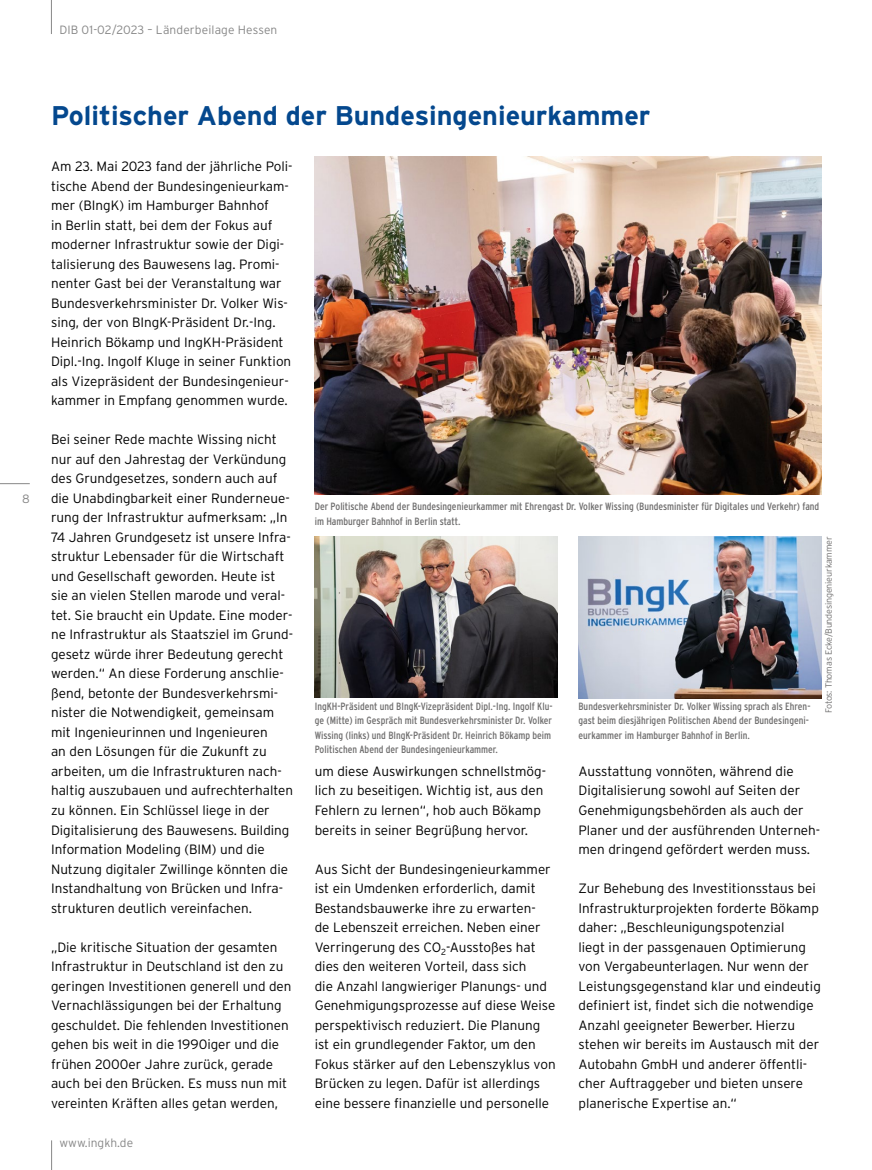
<style>
.page{position:relative;width:872px;height:1170px;background:#fff}
.page>*{position:absolute;margin:0;border:0;box-sizing:border-box;transform-origin:0 0}
.Headline_18_Pt{font:700 27px "Interstate";color:#04488e}
.Fließtext_Links{font:300 13.5px/19.5px "Interstate";color:#000}
.t1{font:300 12px "Interstate";letter-spacing:.01em;color:#878787}
.Bildunterschrift{font:condensed 10.5px/14.2px "Interstate";color:#706f6f}
.Fotocredit{font:300 9px "Interstate";letter-spacing:-.02em;color:#706f6f}
</style>
<div class="page">
<hr style="left:0;top:483px;width:30px;height:1px;background:#878787">
<svg style="left:51px;top:1140px;width:1px;height:29px"></svg>
<hr style="left:51px;top:0;width:1px;height:34px;background:#878787">
<img style="left:315px;top:156px;width:506px;height:338px">
<img style="left:315px;top:536px;width:242px;height:161px">
<img style="left:578px;top:536px;width:243px;height:162px">
<p class="t1" style="left:59px;top:23px;width:219px">DIB 01-02/2023 – Länderbeilage Hessen</p>
<p class="t1" style="left:22px;top:492px;width:9px">8</p>
<p class="Headline_18_Pt" style="left:51px;top:101px;width:601px">Politischer Abend der Bundesingenieurkammer</p>
<p class="Fließtext_Links" style="left:51px;top:156px;width:243px">Am 23. Mai 2023 fand der jährliche Poli&shy;tische Abend der Bundesingenieurkam&shy;mer (BIngK) im Hamburger Bahnhof<br>in Berlin statt, bei dem der Fokus auf moderner Infrastruktur sowie der Digi&shy;talisierung des Bauwesens lag. Promi&shy;nenter Gast bei der Veranstaltung war Bundesverkehrsminister Dr. Volker Wis&shy;sing, der von BIngK-Präsident Dr.-Ing.<br>Heinrich Bökamp und IngKH-Präsident Dipl.-Ing. Ingolf Kluge in seiner Funktion als Vizepräsident der Bundesingenieur&shy;kammer in Empfang genommen wurde.</p>
<p class="Fließtext_Links" style="left:51px;top:429px;width:244px">Bei seiner Rede machte Wissing nicht nur auf den Jahrestag der Verkündung des Grundgesetzes, sondern auch auf die Unabdingbarkeit einer Runderneue&shy;rung der Infrastruktur aufmerksam: „In 74 Jahren Grundgesetz ist unsere Infra&shy;struktur Lebensader für die Wirtschaft und Gesellschaft geworden. Heute ist sie an vielen Stellen marode und veral&shy;tet. Sie braucht ein Update. Eine moder&shy;ne Infrastruktur als Staatsziel im Grund&shy;gesetz würde ihrer Bedeutung gerecht werden.“ An diese Forderung anschlie&shy;ßend, betonte der Bundesverkehrsmi&shy;nister die Notwendigkeit, gemeinsam mit Ingenieurinnen und Ingenieuren<br>an den Lösungen für die Zukunft zu arbeiten, um die Infrastrukturen nach&shy;haltig auszubauen und aufrechterhalten zu können. Ein Schlüssel liege in der Digitalisierung des Bauwesens. Building Information Modeling (BIM) und die Nutzung digitaler Zwillinge könnten die Instandhaltung von Brücken und Infra&shy;strukturen deutlich vereinfachen.</p>
<p class="Fließtext_Links" style="left:51px;top:936px;width:242px">„Die kritische Situation der gesamten Infrastruktur in Deutschland ist den zu geringen Investitionen generell und den Vernachlässigungen bei der Erhaltung geschuldet. Die fehlenden Investitionen gehen bis weit in die 1990iger und die frühen 2000er Jahre zurück, gerade auch bei den Brücken. Es muss nun mit vereinten Kräften alles getan werden,</p>
<p class="Bildunterschrift" style="left:315px;top:499px;width:506px">Der Politische Abend der Bundesingenieurkammer mit Ehrengast Dr. Volker Wissing (Bundesminister für Digitales und Verkehr) fand im Hamburger Bahnhof in Berlin statt.</p>
<p class="Fotocredit" style="left:823px;top:713px;width:178px;rotate:-90deg">Fotos: Thomas Ecke/Bundesingenieurkammer</p>
<p class="Bildunterschrift" style="left:315px;top:699px;width:239px">IngKH-Präsident und BIngK-Vizepräsident Dipl.-Ing. Ingolf Klu&shy;ge (Mitte) im Gespräch mit Bundesverkehrsminister Dr. Volker Wissing (links) und BIngK-Präsident Dr. Heinrich Bökamp beim Politischen Abend der Bundesingenieurkammer.</p>
<p class="Bildunterschrift" style="left:578px;top:699px;width:233px">Bundesverkehrsminister Dr. Volker Wissing sprach als Ehren&shy;gast beim diesjährigen Politischen Abend der Bundesingeni&shy;eurkammer im Hamburger Bahnhof in Berlin.</p>
<p class="Fließtext_Links" style="left:315px;top:761px;width:233px">um diese Auswirkungen schnellstmög&shy;lich zu beseitigen. Wichtig ist, aus den Fehlern zu lernen“, hob auch Bökamp bereits in seiner Begrüßung hervor.</p>
<p class="Fließtext_Links" style="left:315px;top:858px;width:242px">Aus Sicht der Bundesingenieurkammer ist ein Umdenken erforderlich, damit Bestandsbauwerke ihre zu erwarten-<br>de Lebenszeit erreichen. Neben einer Verringerung des CO<sub>2</sub>-Ausstoßes hat dies den weiteren Vorteil, dass sich<br>die Anzahl langwieriger Planungs- und Genehmigungsprozesse auf diese Weise perspektivisch reduziert. Die Planung ist ein grundlegender Faktor, um den Fokus stärker auf den Lebenszyklus von Brücken zu legen. Dafür ist allerdings eine bessere finanzielle und personelle</p>
<p class="Fließtext_Links" style="left:578px;top:761px;width:243px">Ausstattung vonnöten, während die Digitalisierung sowohl auf Seiten der Genehmigungsbehörden als auch der Planer und der ausführenden Unterneh&shy;men dringend gefördert werden muss.</p>
<p class="Fließtext_Links" style="left:578px;top:878px;width:244px">Zur Behebung des Investitionsstaus bei Infrastrukturprojekten forderte Bökamp daher: „Beschleunigungspotenzial<br>liegt in der passgenauen Optimierung von Vergabeunterlagen. Nur wenn der Leistungsgegenstand klar und eindeutig definiert ist, findet sich die notwendige Anzahl geeigneter Bewerber. Hierzu stehen wir bereits im Austausch mit der Autobahn GmbH und anderer öffentli&shy;cher Auftraggeber und bieten unsere planerische Expertise an.“</p>
<p class="t1" style="left:60px;top:1135px;width:75px">www.ingkh.de</p>
</div>
